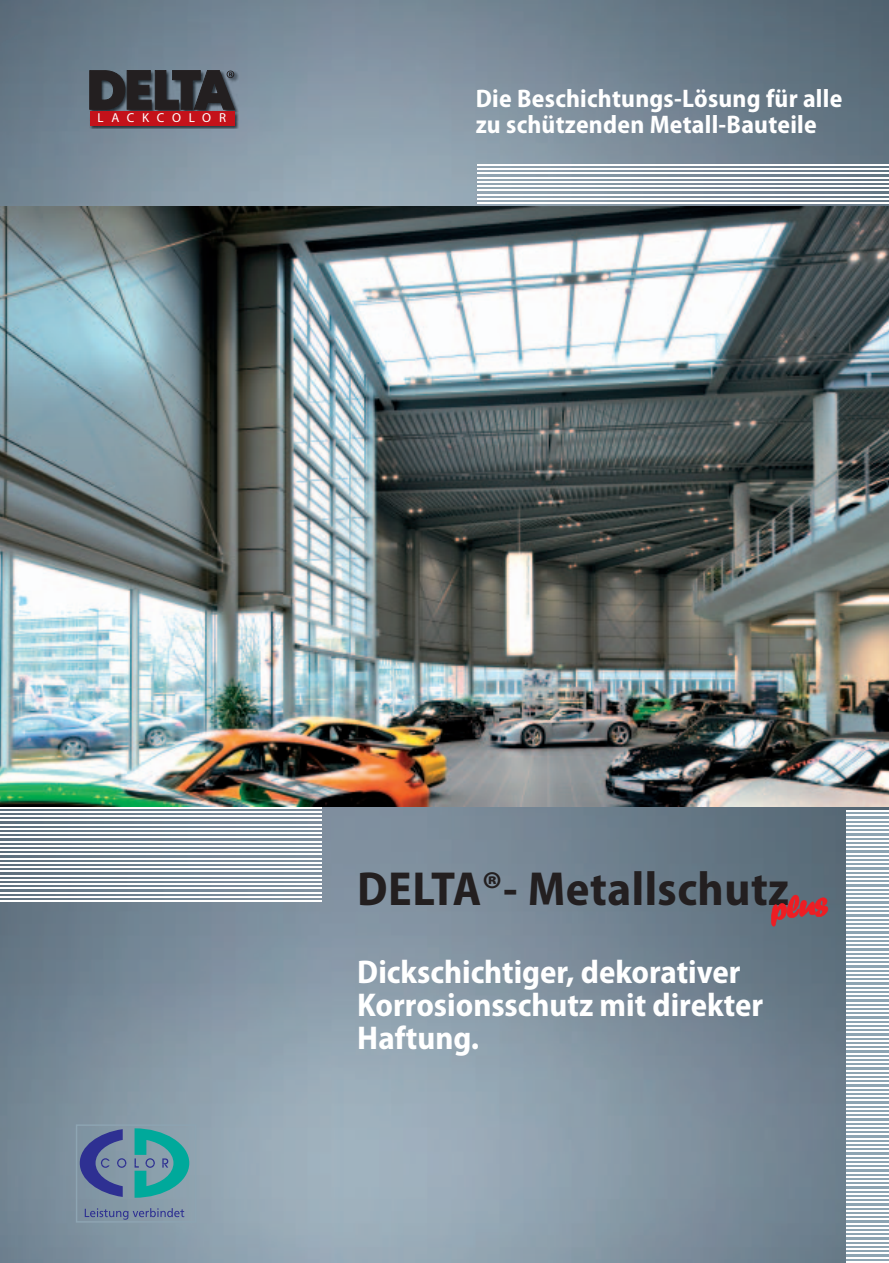
<style>
.page{position:relative;width:889px;height:1263px;background:#fff}
.page>*{position:absolute;margin:0;border:0;box-sizing:border-box;transform-origin:0 0}
.t1{font:700 semi-condensed 48px "Myriad Pro CD";letter-spacing:.01em;color:#231f20}
.t2{font:700 semi-condensed 33px/33px "Myriad Pro CD";color:#fff}
.t3{font:700 semi-condensed 25.5px/25.5px "Myriad Pro CD";letter-spacing:.01em;color:#fff}
.t4{font:13.05px "Myriad Pro";letter-spacing:.595em;color:#fff}
</style>
<div class="page">
<img style="left:0;top:0;width:889px;height:1263px">
<img style="left:0;top:207px;width:889px;height:599px">
<hr style="left:0;top:807px;width:321px;height:1px;background:#fff">
<hr style="left:0;top:811px;width:321px;height:1px;background:#fff">
<hr style="left:0;top:815px;width:321px;height:2px;background:#fff">
<hr style="left:0;top:819px;width:321px;height:2px;background:#fff">
<hr style="left:0;top:824px;width:321px;height:1px;background:#fff">
<hr style="left:0;top:828px;width:321px;height:1px;background:#fff">
<hr style="left:0;top:832px;width:321px;height:2px;background:#fff">
<hr style="left:0;top:836px;width:321px;height:2px;background:#fff">
<hr style="left:0;top:841px;width:321px;height:1px;background:#fff">
<hr style="left:0;top:845px;width:321px;height:1px;background:#fff">
<hr style="left:0;top:849px;width:321px;height:2px;background:#fff">
<hr style="left:0;top:853px;width:321px;height:2px;background:#fff">
<hr style="left:0;top:858px;width:321px;height:1px;background:#fff">
<hr style="left:0;top:862px;width:321px;height:1px;background:#fff">
<hr style="left:0;top:866px;width:321px;height:2px;background:#fff">
<hr style="left:0;top:870px;width:321px;height:2px;background:#fff">
<hr style="left:0;top:875px;width:321px;height:1px;background:#fff">
<hr style="left:0;top:879px;width:321px;height:1px;background:#fff">
<hr style="left:0;top:883px;width:321px;height:2px;background:#fff">
<hr style="left:0;top:887px;width:321px;height:2px;background:#fff">
<hr style="left:0;top:892px;width:321px;height:1px;background:#fff">
<hr style="left:0;top:896px;width:321px;height:1px;background:#fff">
<hr style="left:0;top:900px;width:321px;height:2px;background:#fff">
<svg style="left:846px;top:812px;width:43px;height:449px;fill:#8da4b2"></svg>
<hr style="left:846px;top:811px;width:43px;height:1px;background:#fff">
<hr style="left:846px;top:815px;width:43px;height:1px;background:#fff">
<hr style="left:846px;top:819px;width:43px;height:1px;background:#fff">
<hr style="left:846px;top:823px;width:43px;height:2px;background:#fff">
<hr style="left:846px;top:827px;width:43px;height:2px;background:#fff">
<hr style="left:846px;top:832px;width:43px;height:1px;background:#fff">
<hr style="left:846px;top:836px;width:43px;height:1px;background:#fff">
<hr style="left:846px;top:840px;width:43px;height:2px;background:#fff">
<hr style="left:846px;top:844px;width:43px;height:2px;background:#fff">
<hr style="left:846px;top:849px;width:43px;height:1px;background:#fff">
<hr style="left:846px;top:853px;width:43px;height:1px;background:#fff">
<hr style="left:846px;top:857px;width:43px;height:2px;background:#fff">
<hr style="left:846px;top:861px;width:43px;height:2px;background:#fff">
<hr style="left:846px;top:866px;width:43px;height:1px;background:#fff">
<hr style="left:846px;top:870px;width:43px;height:1px;background:#fff">
<hr style="left:846px;top:874px;width:43px;height:2px;background:#fff">
<hr style="left:846px;top:878px;width:43px;height:2px;background:#fff">
<hr style="left:846px;top:883px;width:43px;height:1px;background:#fff">
<hr style="left:846px;top:887px;width:43px;height:1px;background:#fff">
<hr style="left:846px;top:891px;width:43px;height:2px;background:#fff">
<hr style="left:846px;top:895px;width:43px;height:2px;background:#fff">
<hr style="left:846px;top:900px;width:43px;height:1px;background:#fff">
<hr style="left:846px;top:904px;width:43px;height:1px;background:#fff">
<hr style="left:846px;top:908px;width:43px;height:2px;background:#fff">
<hr style="left:846px;top:912px;width:43px;height:2px;background:#fff">
<hr style="left:846px;top:917px;width:43px;height:1px;background:#fff">
<hr style="left:846px;top:921px;width:43px;height:1px;background:#fff">
<hr style="left:846px;top:925px;width:43px;height:2px;background:#fff">
<hr style="left:846px;top:929px;width:43px;height:2px;background:#fff">
<hr style="left:846px;top:934px;width:43px;height:1px;background:#fff">
<hr style="left:846px;top:938px;width:43px;height:1px;background:#fff">
<hr style="left:846px;top:942px;width:43px;height:2px;background:#fff">
<hr style="left:846px;top:946px;width:43px;height:2px;background:#fff">
<hr style="left:846px;top:951px;width:43px;height:1px;background:#fff">
<hr style="left:846px;top:955px;width:43px;height:1px;background:#fff">
<hr style="left:846px;top:959px;width:43px;height:2px;background:#fff">
<hr style="left:846px;top:963px;width:43px;height:2px;background:#fff">
<hr style="left:846px;top:968px;width:43px;height:1px;background:#fff">
<hr style="left:846px;top:972px;width:43px;height:1px;background:#fff">
<hr style="left:846px;top:976px;width:43px;height:2px;background:#fff">
<hr style="left:846px;top:980px;width:43px;height:2px;background:#fff">
<hr style="left:846px;top:985px;width:43px;height:1px;background:#fff">
<hr style="left:846px;top:989px;width:43px;height:1px;background:#fff">
<hr style="left:846px;top:993px;width:43px;height:2px;background:#fff">
<hr style="left:846px;top:997px;width:43px;height:2px;background:#fff">
<hr style="left:846px;top:1002px;width:43px;height:1px;background:#fff">
<hr style="left:846px;top:1006px;width:43px;height:1px;background:#fff">
<hr style="left:846px;top:1010px;width:43px;height:2px;background:#fff">
<hr style="left:846px;top:1014px;width:43px;height:2px;background:#fff">
<hr style="left:846px;top:1019px;width:43px;height:1px;background:#fff">
<hr style="left:846px;top:1023px;width:43px;height:1px;background:#fff">
<hr style="left:846px;top:1027px;width:43px;height:2px;background:#fff">
<hr style="left:846px;top:1031px;width:43px;height:2px;background:#fff">
<hr style="left:846px;top:1036px;width:43px;height:1px;background:#fff">
<hr style="left:846px;top:1040px;width:43px;height:1px;background:#fff">
<hr style="left:846px;top:1044px;width:43px;height:2px;background:#fff">
<hr style="left:846px;top:1048px;width:43px;height:2px;background:#fff">
<hr style="left:846px;top:1053px;width:43px;height:1px;background:#fff">
<hr style="left:846px;top:1057px;width:43px;height:1px;background:#fff">
<hr style="left:846px;top:1061px;width:43px;height:2px;background:#fff">
<hr style="left:846px;top:1065px;width:43px;height:2px;background:#fff">
<hr style="left:846px;top:1070px;width:43px;height:1px;background:#fff">
<hr style="left:846px;top:1074px;width:43px;height:1px;background:#fff">
<hr style="left:846px;top:1078px;width:43px;height:2px;background:#fff">
<hr style="left:846px;top:1082px;width:43px;height:2px;background:#fff">
<hr style="left:846px;top:1087px;width:43px;height:1px;background:#fff">
<hr style="left:846px;top:1091px;width:43px;height:1px;background:#fff">
<hr style="left:846px;top:1095px;width:43px;height:2px;background:#fff">
<hr style="left:846px;top:1099px;width:43px;height:2px;background:#fff">
<hr style="left:846px;top:1104px;width:43px;height:1px;background:#fff">
<hr style="left:846px;top:1108px;width:43px;height:1px;background:#fff">
<hr style="left:846px;top:1112px;width:43px;height:2px;background:#fff">
<hr style="left:846px;top:1116px;width:43px;height:2px;background:#fff">
<hr style="left:846px;top:1121px;width:43px;height:1px;background:#fff">
<hr style="left:846px;top:1125px;width:43px;height:1px;background:#fff">
<hr style="left:846px;top:1129px;width:43px;height:2px;background:#fff">
<hr style="left:846px;top:1133px;width:43px;height:2px;background:#fff">
<hr style="left:846px;top:1138px;width:43px;height:1px;background:#fff">
<hr style="left:846px;top:1142px;width:43px;height:1px;background:#fff">
<hr style="left:846px;top:1146px;width:43px;height:2px;background:#fff">
<hr style="left:846px;top:1150px;width:43px;height:2px;background:#fff">
<hr style="left:846px;top:1155px;width:43px;height:1px;background:#fff">
<hr style="left:846px;top:1159px;width:43px;height:1px;background:#fff">
<hr style="left:846px;top:1163px;width:43px;height:2px;background:#fff">
<hr style="left:846px;top:1167px;width:43px;height:2px;background:#fff">
<hr style="left:846px;top:1172px;width:43px;height:1px;background:#fff">
<hr style="left:846px;top:1176px;width:43px;height:2px;background:#fff">
<hr style="left:846px;top:1180px;width:43px;height:2px;background:#fff">
<hr style="left:846px;top:1185px;width:43px;height:1px;background:#fff">
<hr style="left:846px;top:1189px;width:43px;height:1px;background:#fff">
<hr style="left:846px;top:1193px;width:43px;height:2px;background:#fff">
<hr style="left:846px;top:1197px;width:43px;height:2px;background:#fff">
<hr style="left:846px;top:1202px;width:43px;height:1px;background:#fff">
<hr style="left:846px;top:1206px;width:43px;height:1px;background:#fff">
<hr style="left:846px;top:1210px;width:43px;height:2px;background:#fff">
<hr style="left:846px;top:1214px;width:43px;height:2px;background:#fff">
<hr style="left:846px;top:1219px;width:43px;height:1px;background:#fff">
<hr style="left:846px;top:1223px;width:43px;height:1px;background:#fff">
<hr style="left:846px;top:1227px;width:43px;height:2px;background:#fff">
<hr style="left:846px;top:1231px;width:43px;height:2px;background:#fff">
<hr style="left:846px;top:1236px;width:43px;height:1px;background:#fff">
<hr style="left:846px;top:1240px;width:43px;height:1px;background:#fff">
<hr style="left:846px;top:1244px;width:43px;height:2px;background:#fff">
<hr style="left:846px;top:1248px;width:43px;height:2px;background:#fff">
<hr style="left:846px;top:1253px;width:43px;height:1px;background:#fff">
<hr style="left:846px;top:1257px;width:43px;height:1px;background:#fff">
<hr style="left:846px;top:1261px;width:43px;height:2px;background:#fff">
<hr style="left:477px;top:164px;width:412px;height:2px;background:#fff">
<hr style="left:477px;top:168px;width:412px;height:2px;background:#fff">
<hr style="left:477px;top:173px;width:412px;height:1px;background:#fff">
<hr style="left:477px;top:177px;width:412px;height:1px;background:#fff">
<hr style="left:477px;top:181px;width:412px;height:2px;background:#fff">
<hr style="left:477px;top:185px;width:412px;height:2px;background:#fff">
<hr style="left:477px;top:190px;width:412px;height:1px;background:#fff">
<hr style="left:477px;top:194px;width:412px;height:1px;background:#fff">
<hr style="left:477px;top:198px;width:412px;height:2px;background:#fff">
<hr style="left:477px;top:202px;width:412px;height:2px;background:#fff">
<svg style="left:76px;top:1124px;width:120px;height:98px;background:#658ea3"></svg>
<img style="left:90px;top:71px;width:148px;height:58px">
<div style="left:90px;top:111px;width:144px;height:14px;background:#c4121a"></div>
<svg style="left:90px;top:71px;width:144px;height:39px;background:#333539"></svg>
<svg style="left:771px;top:895px;width:57px;height:31px;background:#9c4b55"></svg>
<p class="t4" style="left:97px;top:110px;width:130px">LACKCOLOR</p>
<p class="t3" style="left:476px;top:85px;width:368px">Die Beschichtungs-Lösung für alle zu schützenden Metall-Bauteile</p>
<h1 class="t1" style="left:357px;top:857px;width:433px">DELTA®- Metallschutz</h1>
<p class="t2" style="left:357px;top:954px;width:407px">Dickschichtiger, dekorativer<br>Korrosionsschutz mit direkter<br>Haftung.</p>
</div>
